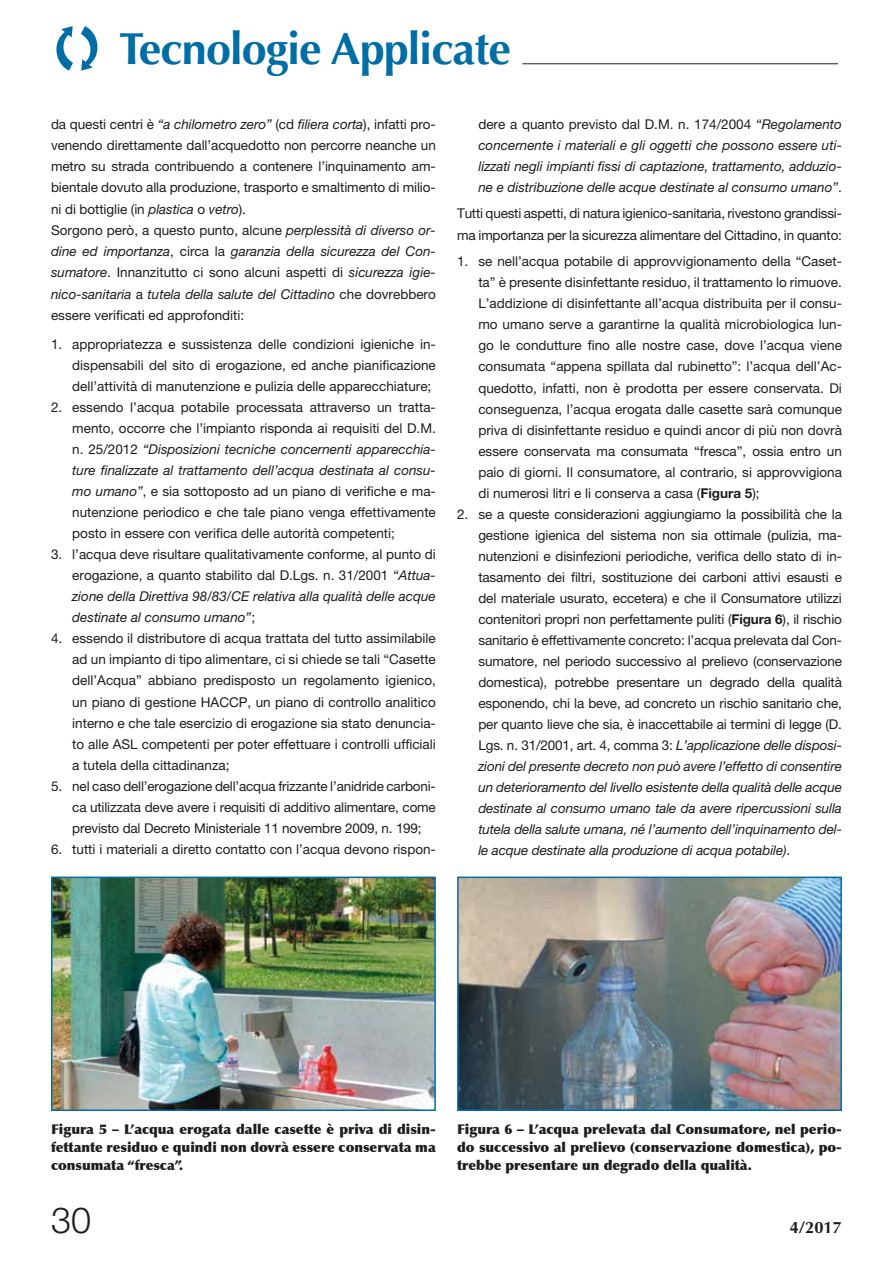
<style>
.page{position:relative;width:893px;height:1263px;background:#fff}
.page>*{position:absolute;margin:0;border:0;box-sizing:border-box;transform-origin:0 0}
.t1{font:700 45px "Optima";letter-spacing:-.02em;color:#006da6}
.t2{font:300 36px "Helvetica Neue";color:#1d1d1b}
.t3{font:700 16.5px "Optima";color:#1d1d1b}
.t4{font:13.5px/21px "Helvetica Neue";letter-spacing:-.005em;color:#1d1d1b;text-align:justify}
.t5{font:900 13.5px/18px "Optima";color:#1d1d1b;text-align:justify}
.t6{font:italic 13.5px/21px "Helvetica Neue";color:#1d1d1b;text-align:justify}
.s1{font-style:italic}
.s2{font-style:normal}
.s3{font-weight:700}
</style>
<div class="page">
<hr style="left:522px;top:64px;width:316px;height:1px;background:#1d1d1b">
<svg style="left:56px;top:26px;width:41px;height:45px"></svg>
<img style="left:54px;top:879px;width:379px;height:229px">
<div style="left:51px;top:876px;width:385px;height:235px;border:2px solid #006da6"></div>
<img style="left:460px;top:879px;width:379px;height:229px">
<div style="left:457px;top:876px;width:385px;height:235px;border:2px solid #006da6"></div>
<h1 class="t1" style="left:119px;top:22px;width:393px">Tecnologie Applicate</h1>
<p class="t4" style="left:51px;top:113px;width:386px;text-align:left">da questi centri è <span class="s1">“a chilometro zero”</span> (cd <span class="s1">filiera corta</span>), infatti pro&shy;venendo direttamente dall’acquedotto non percorre neanche un metro su strada contribuendo a contenere l’inquinamento am&shy;bientale dovuto alla produzione, trasporto e smaltimento di milio&shy;ni di bottiglie (in <span class="s1">plastica</span> o <span class="s1">vetro</span>).<br>Sorgono però, a questo punto, alcune <span class="s1">perplessità di diverso or&shy;dine ed importanza</span>, circa la <span class="s1">garanzia della sicurezza del Con&shy;sumatore</span>. Innanzitutto ci sono alcuni aspetti di <span class="s1">sicurezza igie&shy;nico-sanitaria</span> a <span class="s1">tutela della salute del Cittadino</span> che dovrebbero essere verificati ed approfonditi:</p>
<p class="t4" style="left:72px;top:334px;width:365px;text-indent:-21px">1. appropriatezza e sussistenza delle condizioni igieniche in&shy;dispensabili del sito di erogazione, ed anche pianificazione dell’attività di manutenzione e pulizia delle apparecchiature;</p>
<p class="t4" style="left:72px;top:397px;width:365px;text-indent:-21px">2. essendo l’acqua potabile processata attraverso un tratta&shy;mento, occorre che l’impianto risponda ai requisiti del D.M. n. 25/2012 <span class="s1">“Disposizioni tecniche concernenti apparecchia&shy;ture finalizzate al trattamento dell’acqua destinata al consu&shy;mo umano”</span>, e sia sottoposto ad un piano di verifiche e ma&shy;nutenzione periodico e che tale piano venga effettivamente posto in essere con verifica delle autorità competenti;</p>
<p class="t4" style="left:72px;top:544px;width:365px;text-indent:-21px">3. l’acqua deve risultare qualitativamente conforme, al punto di erogazione, a quanto stabilito dal D.Lgs. n. 31/2001 <span class="s1">“Attua&shy;zione della Direttiva 98/83/CE relativa alla qualità delle acque destinate al consumo umano”</span>;</p>
<p class="t4" style="left:72px;top:628px;width:365px;text-indent:-21px">4. essendo il distributore di acqua trattata del tutto assimilabile ad un impianto di tipo alimentare, ci si chiede se tali “Casette dell’Acqua” abbiano predisposto un regolamento igienico, un piano di gestione HACCP, un piano di controllo analitico interno e che tale esercizio di erogazione sia stato denuncia&shy;to alle ASL competenti per poter effettuare i controlli ufficiali a tutela della cittadinanza;</p>
<p class="t4" style="left:72px;top:775px;width:365px;text-indent:-21px">5. nel caso dell’erogazione dell’acqua frizzante l’anidride carboni&shy;ca utilizzata deve avere i requisiti di additivo alimentare, come previsto dal Decreto Ministeriale 11 novembre 2009, n. 199;</p>
<p class="t4" style="left:51px;top:838px;width:386px">6. tutti i materiali a diretto contatto con l’acqua devono rispon-</p>
<p class="t6" style="left:478px;top:113px;width:365px"><span class="s2">dere a quanto previsto dal D.M. n. 174/2004</span> “Regolamento concernente i materiali e gli oggetti che possono essere uti&shy;lizzati negli impianti fissi di captazione, trattamento, adduzio&shy;ne e distribuzione delle acque destinate al consumo umano”<span class="s2">.</span></p>
<p class="t4" style="left:457px;top:203px;width:386px">Tutti questi aspetti, di natura igienico-sanitaria, rivestono grandissi&shy;ma importanza per la sicurezza alimentare del Cittadino, in quanto:</p>
<p class="t4" style="left:478px;top:251px;width:365px;text-indent:-21px">1. se nell’acqua potabile di approvvigionamento della “Caset&shy;ta” è presente disinfettante residuo, il trattamento lo rimuove.<br>L’addizione di disinfettante all’acqua distribuita per il consu&shy;mo umano serve a garantirne la qualità microbiologica lun&shy;go le condutture fino alle nostre case, dove l’acqua viene consumata “appena spillata dal rubinetto”: l’acqua dell’Ac&shy;quedotto, infatti, non è prodotta per essere conservata. Di conseguenza, l’acqua erogata dalle casette sarà comunque priva di disinfettante residuo e quindi ancor di più non dovrà essere conservata ma consumata “fresca”, ossia entro un paio di giorni. Il consumatore, al contrario, si approvvigiona di numerosi litri e li conserva a casa (<span class="s3">Figura 5</span>);</p>
<p class="t4" style="left:478px;top:503px;width:365px;text-indent:-21px">2. se a queste considerazioni aggiungiamo la possibilità che la gestione igienica del sistema non sia ottimale (pulizia, ma&shy;nutenzioni e disinfezioni periodiche, verifica dello stato di in&shy;tasamento dei filtri, sostituzione dei carboni attivi esausti e del materiale usurato, eccetera) e che il Consumatore utilizzi contenitori propri non perfettamente puliti (<span class="s3">Figura 6</span>), il rischio sanitario è effettivamente concreto: l’acqua prelevata dal Con&shy;sumatore, nel periodo successivo al prelievo (conservazione domestica), potrebbe presentare un degrado della qualità esponendo, chi la beve, ad concreto un rischio sanitario che, per quanto lieve che sia, è inaccettabile ai termini di legge (D.<br>Lgs. n. 31/2001, art. 4, comma 3: <span class="s1">L’applicazione delle disposi&shy;zioni del presente decreto non può avere l’effetto di consentire un deterioramento del livello esistente della qualità delle acque destinate al consumo umano tale da avere ripercussioni sulla tutela della salute umana, né l’aumento dell’inquinamento del&shy;le acque destinate alla produzione di acqua potabile)</span>.</p>
<p class="t5" style="left:51px;top:1120px;width:386px">Figura 5 – L’acqua erogata dalle casette è priva di disin&shy;fettante residuo e quindi non dovrà essere conservata ma consumata “fresca”.</p>
<p class="t5" style="left:457px;top:1120px;width:386px">Figura 6 – L’acqua prelevata dal Consumatore, nel perio&shy;do successivo al prelievo (conservazione domestica), po&shy;trebbe presentare un degrado della qualità.</p>
<h2 class="t2" style="left:51px;top:1198px;width:42px">30</h2>
<p class="t3" style="left:790px;top:1218px;width:54px">4/2017</p>
</div>
